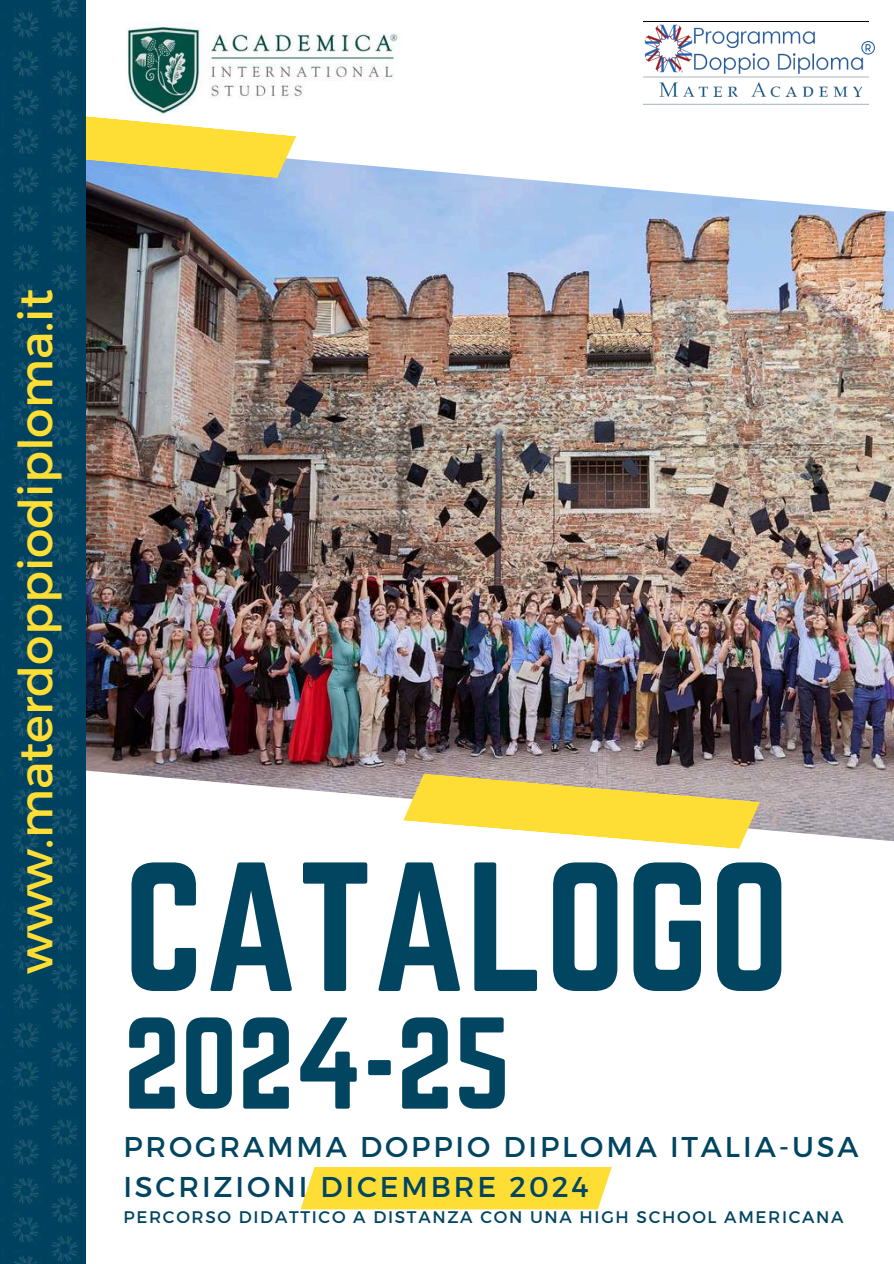
<style>
.page{position:relative;width:894px;height:1264px;background:#fff}
.page>*{position:absolute;margin:0;border:0;box-sizing:border-box;transform-origin:0 0}
.t1{font:160.65px "Norwester";color:#014561}
.t2{font:114px "Norwester";color:#014561}
.t3{font:46.95px "Montserrat";color:#fede34}
.t4{font:28.65px/39.3px "Montserrat";letter-spacing:.1em;color:#014561}
.t5{font:16.8px "Montserrat";letter-spacing:.1em;color:#014561}
</style>
<div class="page">
<img style="left:85px;top:159px;width:808px;height:700px">
<svg style="left:85px;top:116px;width:211px;height:62px"></svg>
<svg style="left:403px;top:773px;width:356px;height:76px"></svg>
<div style="left:300px;top:1167px;width:311px;height:42px;background:#fede34"></div>
<img style="left:0;top:0;width:85px;height:1263px">
<img style="left:126px;top:24px;width:274px;height:91px">
<img style="left:643px;top:24px;width:225px;height:80px">
<svg style="left:861px;top:41px;width:13px;height:14px"></svg>
<h3 class="t3" style="left:5px;top:974px;width:687px;rotate:-90deg">www.materdoppiodiploma.it</h3>
<h1 class="t1" style="left:123px;top:830px;width:667px">CATALOGO</h1>
<h2 class="t2" style="left:123px;top:994px;width:388px">2024-25</h2>
<p class="t4" style="left:123px;top:1126px;width:736px">PROGRAMMA DOPPIO DIPLOMA ITALIA-USA<br>ISCRIZIONI DICEMBRE 2024</p>
<p class="t5" style="left:123px;top:1206px;width:721px">PERCORSO DIDATTICO A DISTANZA CON UNA HIGH SCHOOL AMERICANA</p>
</div>
